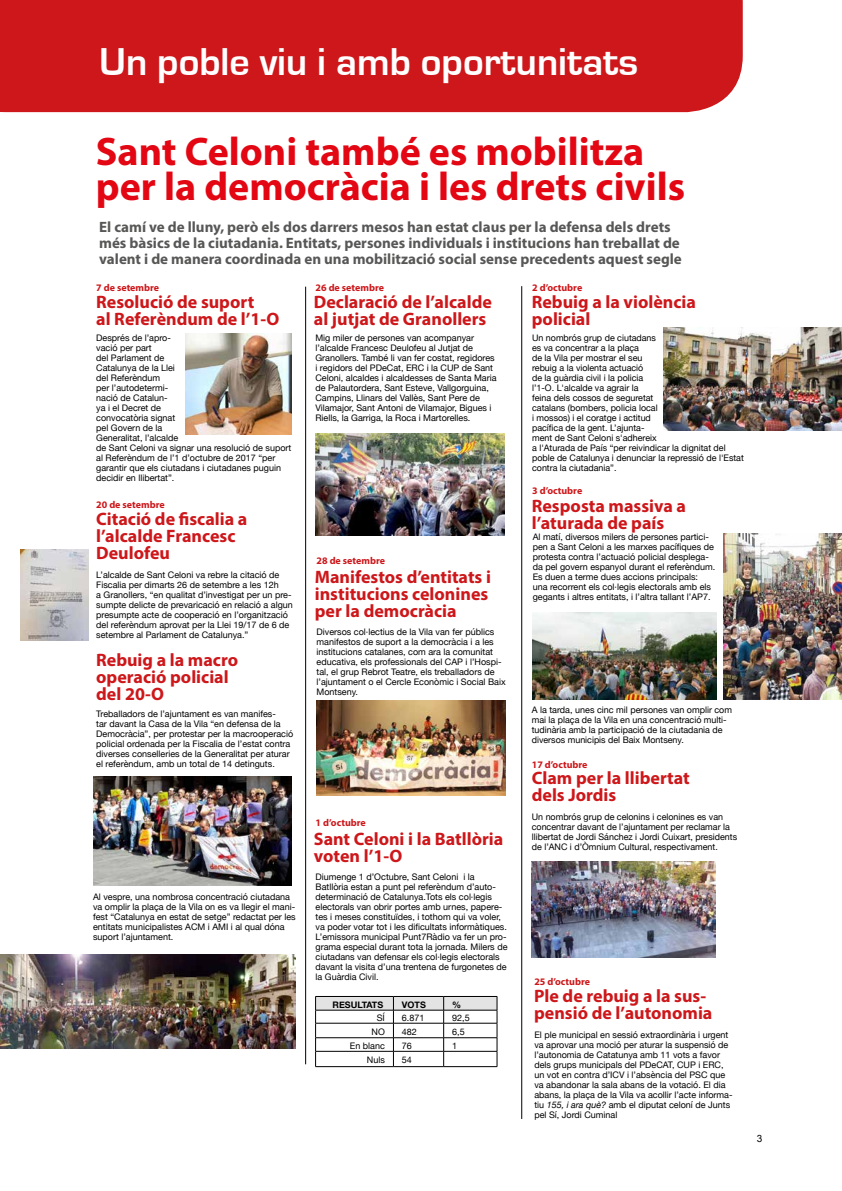
<style>
.page{position:relative;width:842px;height:1191px;background:#fff}
.page>*{position:absolute;margin:0;border:0;box-sizing:border-box;transform-origin:0 0}
.t1{font:700 40px/35px "Myriad Pro";color:#e30613}
.t2{font:700 40px "Eurostile";color:#fff}
.t3{font:700 18px/17px "Myriad Pro";color:#cd171a}
.t4{font:700 15px/16px "Myriad Pro";color:#575756}
.t5{font:700 10px "Myriad Pro";color:#cd171a}
.t6{font:10px "Arial";color:#000}
.t7{font:9px/10px "Helvetica Neue";color:#000}
.t8{font:700 9px "Helvetica Neue";color:#000}
.s1{font-style:italic}
</style>
<div class="page">
<div style="left:0;top:0;width:743px;height:112px;background:#cd171a"></div>
<img style="left:185px;top:333px;width:107px;height:101px">
<img style="left:20px;top:549px;width:69px;height:91px">
<img style="left:93px;top:776px;width:199px;height:110px">
<img style="left:1px;top:954px;width:295px;height:94px">
<img style="left:316px;top:433px;width:189px;height:102px">
<img style="left:317px;top:701px;width:189px;height:94px">
<img style="left:533px;top:612px;width:183px;height:87px">
<img style="left:663px;top:327px;width:179px;height:104px">
<img style="left:723px;top:534px;width:119px;height:165px">
<img style="left:532px;top:861px;width:183px;height:97px">
<svg style="left:315px;top:996px;width:183px;height:70px"></svg>
<hr style="left:315px;top:1066px;width:78px;height:1px;background:#000">
<hr style="left:393px;top:1066px;width:51px;height:1px;background:#000">
<hr style="left:444px;top:1066px;width:53px;height:1px;background:#000">
<hr style="left:305px;top:287px;width:1px;height:777px;background:#000">
<hr style="left:521px;top:286px;width:1px;height:833px;background:#000">
<h1 class="t2" style="left:99px;top:40px;width:541px">Un poble viu i amb oportunitats</h1>
<h1 class="t1" style="left:96px;top:132px;width:591px">Sant Celoni també es mobilitza per la democràcia i les drets civils</h1>
<p class="t4" style="left:99px;top:219px;width:584px">El camí ve de lluny, però els dos darrers mesos han estat claus per la defensa dels drets més bàsics de la ciutadania. Entitats, persones individuals i institucions han treballat de valent i de manera coordinada en una mobilització social sense precedents aquest segle</p>
<p class="t5" style="left:96px;top:281px;width:64px">7 de setembre</p>
<p class="t5" style="left:316px;top:281px;width:70px">26 de setembre</p>
<p class="t5" style="left:532px;top:281px;width:52px">2 d’octubre</p>
<h2 class="t3" style="left:96px;top:292px;width:185px">Resolució de suport<br>al Referèndum de l’1-O</h2>
<h2 class="t3" style="left:314px;top:292px;width:180px">Declaració de l’alcalde al jutjat de Granollers</h2>
<h2 class="t3" style="left:532px;top:292px;width:166px">Rebuig a la violència policial</h2>
<p class="t7" style="left:96px;top:333px;width:197px">Després de l’apro-<br>vació per part<br>del Parlament de<br>Catalunya de la Llei<br>del Referèndum<br>per l’autodetermi-<br>nació de Catalun-<br>ya i el Decret de<br>convocatòria signat<br>pel Govern de la<br>Generalitat, l’alcalde<br>de Sant Celoni va signar una resolució de suport al Referèndum de l’1 d’octubre de 2017 “per garantir que els ciutadans i ciutadanes puguin decidir en llibertat”.</p>
<p class="t5" style="left:96px;top:498px;width:70px">20 de setembre</p>
<h2 class="t3" style="left:96px;top:509px;width:153px">Citació de fiscalia a l’alcalde Francesc<br>Deulofeu</h2>
<p class="t7" style="left:96px;top:570px;width:198px">L’alcalde de Sant Celoni va rebre la citació de Fiscalia per dimarts 26 de setembre a les 12h<br>a Granollers, “en qualitat d’investigat per un pre&shy;sumpte delicte de prevaricació en relació a algun presumpte acte de cooperació en l’organització del referèndum aprovat per la Llei 19/17 de 6 de setembre al Parlament de Catalunya.”</p>
<h2 class="t3" style="left:96px;top:650px;width:143px">Rebuig a la macro operació policial del 20-O</h2>
<p class="t7" style="left:96px;top:709px;width:199px">Treballadors de l’ajuntament es van manifes-<br>tar davant la Casa de la Vila “en defensa de la Democràcia”, per protestar per la macrooperació policial ordenada per la Fiscalia de l’estat contra diverses conselleries de la Generalitat per aturar el referèndum, amb un total de 14 detinguts.</p>
<p class="t7" style="left:315px;top:333px;width:183px">Mig miler de persones van acompanyar l’alcalde Francesc Deulofeu al Jutjat de Granollers. També li van fer costat, regidores i regidors del PDeCat, ERC i la CUP de Sant Celoni, alcaldes i alcaldesses de Santa Maria de Palautordera, Sant Esteve, Vallgorguina, Campins, Llinars del Vallès, Sant Pere de Vilamajor, Sant Antoni de Vilamajor, Bigues i Riells, la Garriga, la Roca i Martorelles.</p>
<p class="t5" style="left:317px;top:554px;width:70px">28 de setembre</p>
<h2 class="t3" style="left:315px;top:568px;width:178px">Manifestos d’entitats i institucions celonines per la democràcia</h2>
<p class="t7" style="left:317px;top:627px;width:191px">Diversos col·lectius de la Vila van fer públics manifestos de suport a la democràcia i a les institucions catalanes, com ara la comunitat educativa, els professionals del CAP i l’Hospi&shy;tal, el grup Rebrot Teatre, els treballadors de l’ajuntament o el Cercle Econòmic i Social Baix Montseny.</p>
<p class="t7" style="left:93px;top:892px;width:204px">Al vespre, una nombrosa concentració ciutadana va omplir la plaça de la Vila on es va llegir el mani&shy;fest “Catalunya en estat de setge” redactat per les entitats municipalistes ACM i AMI i al qual dóna suport l’ajuntament.</p>
<p class="t5" style="left:316px;top:815px;width:52px">1 d’octubre</p>
<h2 class="t3" style="left:314px;top:830px;width:191px">Sant Celoni i la Batllòria voten l’1-O</h2>
<p class="t7" style="left:316px;top:872px;width:193px">Diumenge 1 d’Octubre, Sant Celoni i la Batllòria estan a punt pel referèndum d’auto&shy;determinació de Catalunya.Tots els col·legis electorals van obrir portes amb urnes, papere&shy;tes i meses constituïdes, i tothom qui va voler, va poder votar tot i les dificultats informàtiques.<br>L’emissora municipal Punt7Ràdio va fer un pro&shy;grama especial durant tota la jornada. Milers de ciutadans van defensar els col·legis electorals davant la visita d’una trentena de furgonetes de la Guàrdia Civil.</p>
<p class="t8" style="left:332px;top:997px;width:52px">RESULTATS</p>
<p class="t8" style="left:402px;top:997px;width:26px">VOTS</p>
<p class="t8" style="left:452px;top:997px;width:10px">%</p>
<p class="t7" style="left:377px;top:1013px;width:10px">SÍ</p>
<p class="t7" style="left:402px;top:1013px;width:24px">6.871</p>
<p class="t7" style="left:452px;top:1013px;width:19px">92,5</p>
<p class="t7" style="left:372px;top:1027px;width:15px">NO</p>
<p class="t7" style="left:402px;top:1027px;width:17px">482</p>
<p class="t7" style="left:452px;top:1027px;width:14px">6,5</p>
<p class="t7" style="left:350px;top:1041px;width:37px">En blanc</p>
<p class="t7" style="left:402px;top:1041px;width:12px">76</p>
<p class="t7" style="left:452px;top:1041px;width:7px">1</p>
<p class="t7" style="left:367px;top:1055px;width:19px">Nuls</p>
<p class="t7" style="left:402px;top:1055px;width:12px">54</p>
<p class="t7" style="left:532px;top:333px;width:213px">Un nombrós grup de ciutadans<br>es va concentrar a la plaça<br>de la Vila per mostrar el seu<br>rebuig a la violenta actuació<br>de la guàrdia civil i la policia<br>l’1-O. L'alcalde va agrair la<br>feina dels cossos de seguretat<br>catalans (bombers, policia local<br>i mossos) i el coratge i actitud<br>pacífica de la gent. L’ajunta-<br>ment de Sant Celoni s'adhereix<br>a l'Aturada de País “per reivindicar la dignitat del poble de Catalunya i denunciar la repressió de l'Estat contra la ciutadania”.</p>
<p class="t5" style="left:532px;top:484px;width:52px">3 d’octubre</p>
<h2 class="t3" style="left:532px;top:496px;width:156px">Resposta massiva a l’aturada de país</h2>
<p class="t7" style="left:533px;top:532px;width:184px">Al matí, diversos milers de persones partici&shy;pen a Sant Celoni a les marxes pacífiques de protesta contra l’actuació policial desplega&shy;da pel govern espanyol durant el referèndum.<br>Es duen a terme dues accions principals:<br>una recorrent els col·legis electorals amb els gegants i altres entitats, i l’altra tallant l’AP7.</p>
<p class="t7" style="left:532px;top:705px;width:202px">A la tarda, unes cinc mil persones van omplir com mai la plaça de la Vila en una concentració multi&shy;tudinària amb la participació de la ciutadania de diversos municipis del Baix Montseny.</p>
<p class="t5" style="left:532px;top:758px;width:57px">17 d’octubre</p>
<h2 class="t3" style="left:532px;top:769px;width:160px">Clam per la llibertat dels Jordis</h2>
<p class="t7" style="left:532px;top:812px;width:207px">Un nombrós grup de celonins i celonines es van concentrar davant de l’ajuntament per reclamar la llibertat de Jordi Sánchez i Jordi Cuixart, presidents de l’ANC i d’Òmnium Cultural, respectivament.</p>
<p class="t5" style="left:534px;top:975px;width:57px">25 d’octubre</p>
<h2 class="t3" style="left:534px;top:987px;width:180px">Ple de rebuig a la sus&shy;pensió de l’autonomia</h2>
<p class="t7" style="left:534px;top:1030px;width:200px">El ple municipal en sessió extraordinària i urgent va aprovar una moció per aturar la suspensió de l’autonomia de Catatunya amb 11 vots a favor dels grups municipals del PDeCAT, CUP i ERC, un vot en contra d’ICV i l’absència del PSC que va abandonar la sala abans de la votació. El dia abans, la plaça de la Vila va acollir l’acte informa&shy;tiu <span class="s1">155, i ara què?</span> amb el diputat celoní de Junts pel Sí, Jordi Cuminal</p>
<p class="t6" style="left:757px;top:1131px;width:7px">3</p>
</div>
